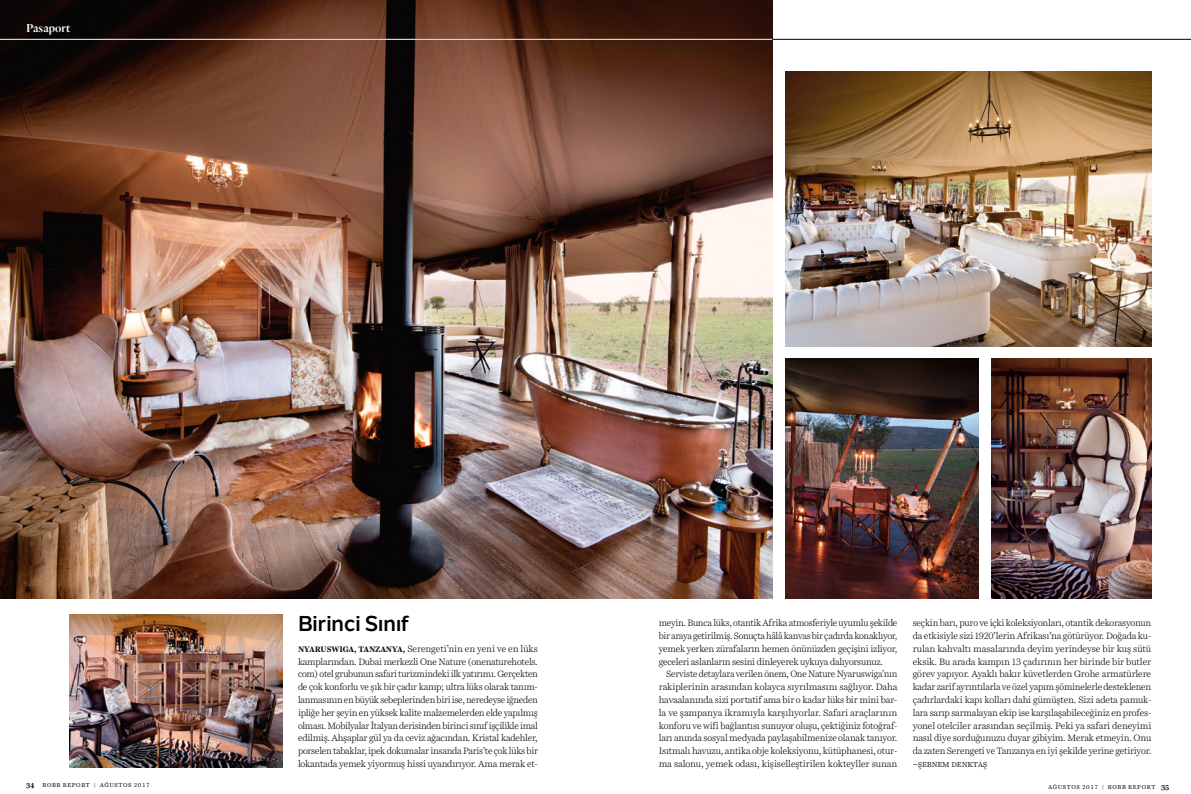
<style>
.page{position:relative;width:1191px;height:794px;background:#fff}
.page>*{position:absolute;margin:0;border:0;box-sizing:border-box;transform-origin:0 0}
.t1{font:700 21.3px "Nolan Next";color:#000}
.t2{font:600 12px "Quarto";letter-spacing:.01em;color:#fff}
.t3{font:300 9.3px/12.8px "Harriet Text";letter-spacing:-.025em;color:#000;text-align:justify}
.t4{font:5.9px "Harriet Text";letter-spacing:.1em;color:#000}
.s1{font-weight:700;font-size:7.5px}
.s2{font-weight:700;font-size:8px}
</style>
<div class="page">
<img style="left:70px;top:614px;width:212px;height:153px">
<img style="left:0;top:128px;width:772px;height:471px">
<img style="left:0;top:0;width:772px;height:128px">
<hr style="left:0;top:39px;width:1191px;height:1px;background:#000">
<hr style="left:0;top:39px;width:772px;height:1px;background:#fff">
<img style="left:785px;top:72px;width:366px;height:274px">
<img style="left:991px;top:359px;width:160px;height:240px">
<img style="left:785px;top:359px;width:193px;height:240px">
<p class="t2" style="left:26px;top:20px;width:46px">Pasaport</p>
<p class="t4" style="left:26px;top:781px;width:125px"><span class="s1">34</span> ROBB REPORT | AĞUSTOS 2017</p>
<h1 class="t1" style="left:298px;top:610px;width:112px">Birinci Sınıf</h1>
<p class="t3" style="left:298px;top:642px;width:241px"><span class="s2">NYARUSWIGA, TANZANYA,</span> Serengeti’nin en yeni ve en lüks kamplarından. Dubai merkezli One Nature (onenaturehotels. com) otel grubunun safari turizmindeki ilk yatırımı. Gerçekten de çok konforlu ve şık bir çadır kamp; ultra lüks olarak tanım&shy;lanmasının en büyük sebeplerinden biri ise, neredeyse iğneden ipliğe her şeyin en yüksek kalite malzemelerden elde yapılmış olması. Mobilyalar İtalyan derisinden birinci sınıf işçilikle imal edilmiş. Ahşaplar gül ya da ceviz ağacından. Kristal kadehler, porselen tabaklar, ipek dokumalar insanda Paris’te çok lüks bir lokantada yemek yiyormuş hissi uyandırıyor. Ama merak et-</p>
<p class="t3" style="left:659px;top:616px;width:240px">meyin. Bunca lüks, otantik Afrika atmosferiyle uyumlu şekilde bir araya getirilmiş. Sonuçta hâlâ kanvas bir çadırda konaklıyor, yemek yerken zürafaların hemen önünüzden geçişini izliyor, geceleri aslanların sesini dinleyerek uykuya dalıyorsunuz.</p>
<p class="t3" style="left:659px;top:667px;width:240px;text-indent:8px">Serviste detaylara verilen önem, One Nature Nyaruswiga’nın rakiplerinin arasından kolayca sıyrılmasını sağlıyor. Daha havaalanında sizi portatif ama bir o kadar lüks bir mini bar&shy;la ve şampanya ikramıyla karşılıyorlar. Safari araçlarının konforu ve wifi bağlantısı sunuyor oluşu, çektiğiniz fotoğraf&shy;ları anında sosyal medyada paylaşabilmenize olanak tanıyor.<br>Isıtmalı havuzu, antika obje koleksiyonu, kütüphanesi, otur&shy;ma salonu, yemek odası, kişiselleştirilen kokteyller sunan</p>
<p class="t3" style="left:912px;top:616px;width:240px">seçkin barı, puro ve içki koleksiyonları, otantik dekorasyonun da etkisiyle sizi 1920’lerin Afrikası’na götürüyor. Doğada ku&shy;rulan kahvaltı masalarında deyim yerindeyse bir kuş sütü eksik. Bu arada kampın 13 çadırının her birinde bir butler görev yapıyor. Ayaklı bakır küvetlerden Grohe armatürlere kadar zarif ayrıntılarla ve özel yapım şöminelerle desteklenen çadırlardaki kapı kolları dahi gümüşten. Sizi adeta pamuk&shy;lara sarıp sarmalayan ekip ise karşılaşabileceğiniz en profes&shy;yonel otelciler arasından seçilmiş. Peki ya safari deneyimi nasıl diye sorduğunuzu duyar gibiyim. Merak etmeyin. Onu da zaten Serengeti ve Tanzanya en iyi şekilde yerine getiriyor. –şebnem denktaş</p>
<p class="t4" style="left:1048px;top:782px;width:123px">AĞUSTOS 2017 | ROBB REPORT <span class="s1">35</span></p>
</div>
